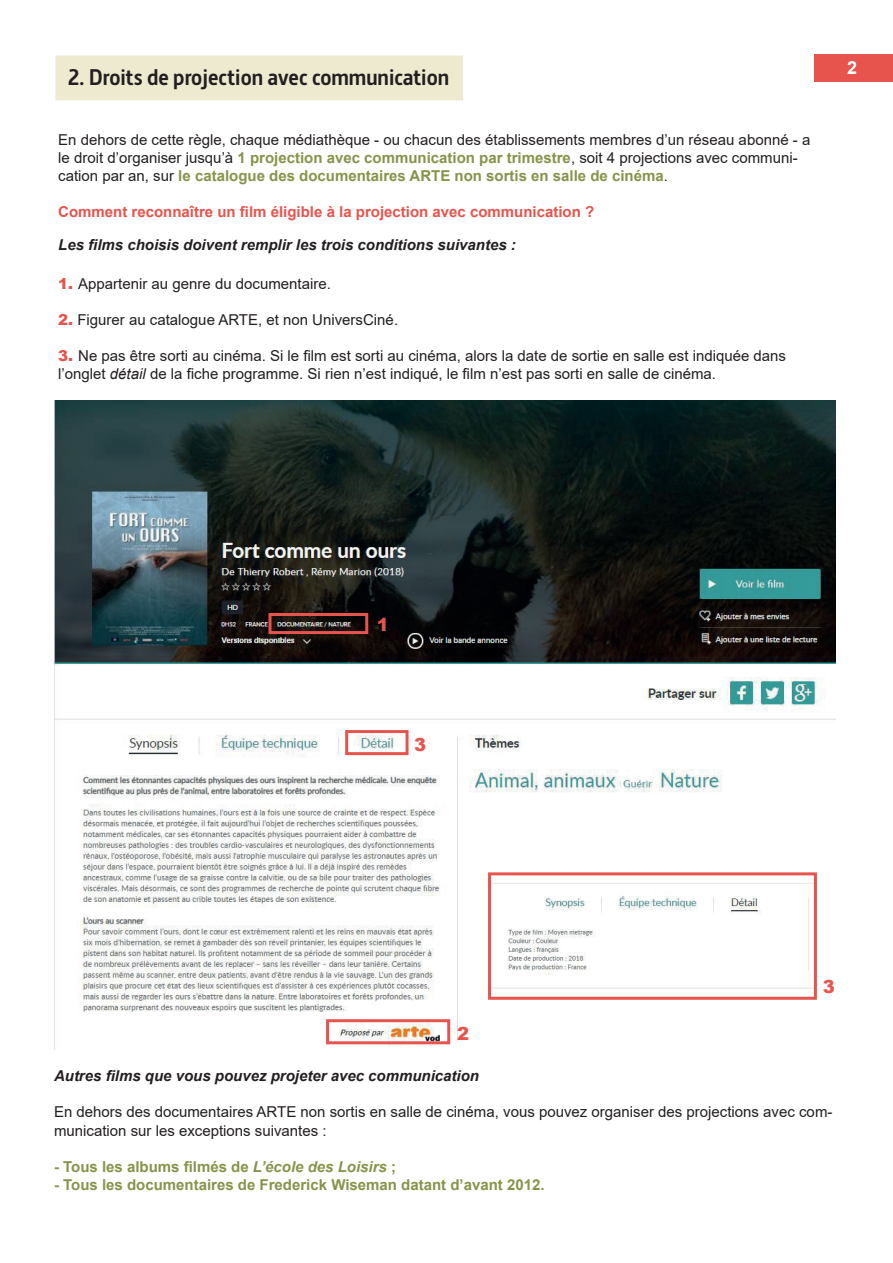
<style>
.page{position:relative;width:893px;height:1263px;background:#fff}
.page>*{position:absolute;margin:0;border:0;box-sizing:border-box;transform-origin:0 0}
.t1{font:700 22.5px "Barna";color:#231f20}
.t2{font:900 18px "Arial";color:#e6544d}
.t3{font:700 18px "Arial";color:#fff}
.t4{font:15px/18px "Arial";color:#231f20}
.t5{font:italic 700 15px "Arial";color:#231f20}
.t6{font:700 15px "Arial";color:#88934a}
.t7{font:700 15px "Arial";color:#e6544d}
.s1{font-weight:700;color:#88934a}
.s2{font-weight:900;color:#e6544d}
.s3{font-style:italic}
</style>
<div class="page">
<div style="left:814px;top:54px;width:79px;height:28px;background:#e6544d"></div>
<div style="left:54px;top:54px;width:411px;height:48px;background:#edead0;border:2px solid #fff"></div>
<img style="left:54px;top:401px;width:782px;height:648px">
<div style="left:268px;top:613px;width:100px;height:21px;border:3px solid #e6544d"></div>
<div style="left:326px;top:1019px;width:124px;height:25px;border:3px solid #e6544d"></div>
<div style="left:345px;top:730px;width:64px;height:25px;border:3px solid #e6544d"></div>
<img style="left:492px;top:876px;width:321px;height:113px">
<div style="left:488px;top:872px;width:329px;height:128px;border:3px solid #e6544d"></div>
<h1 class="t1" style="left:68px;top:63px;width:383px">2. Droits de projection avec communication</h1>
<p class="t4" style="left:58px;top:130px;width:754px">En dehors de cette règle, chaque médiathèque - ou chacun des établissements membres d’un réseau abonné - a le droit d’organiser jusqu’à <span class="s1">1 projection avec communication par trimestre</span>, soit 4 projections avec communi&shy;cation par an, sur <span class="s1">le catalogue des documentaires ARTE non sortis en salle de cinéma</span>.</p>
<p class="t7" style="left:58px;top:201px;width:537px">Comment reconnaître un film éligible à la projection avec communication ?</p>
<p class="t5" style="left:58px;top:235px;width:459px">Les films choisis doivent remplir les trois conditions suivantes :</p>
<p class="t4" style="left:58px;top:274px;width:274px"><span class="s2">1.</span> Appartenir au genre du documentaire.</p>
<p class="t4" style="left:58px;top:310px;width:341px"><span class="s2">2.</span> Figurer au catalogue ARTE, et non UniversCiné.</p>
<p class="t4" style="left:58px;top:346px;width:729px"><span class="s2">3.</span> Ne pas être sorti au cinéma. Si le film est sorti au cinéma, alors la date de sortie en salle est indiquée dans l’onglet <span class="s3">détail</span> de la fiche programme. Si rien n’est indiqué, le film n’est pas sorti en salle de cinéma.</p>
<p class="t3" style="left:847px;top:55px;width:12px">2</p>
<p class="t2" style="left:377px;top:611px;width:14px">1</p>
<p class="t2" style="left:414px;top:731px;width:14px">3</p>
<p class="t2" style="left:457px;top:1020px;width:14px">2</p>
<p class="t2" style="left:823px;top:973px;width:14px">3</p>
<p class="t5" style="left:54px;top:1066px;width:427px">Autres films que vous pouvez projeter avec communication</p>
<p class="t4" style="left:54px;top:1103px;width:780px">En dehors des documentaires ARTE non sortis en salle de cinéma, vous pouvez organiser des projections avec com&shy;munication sur les exceptions suivantes :</p>
<p class="t6" style="left:54px;top:1156px;width:344px">- Tous les albums filmés de <span class="s3">L’école des Loisirs</span> ;</p>
<p class="t6" style="left:54px;top:1174px;width:492px">- Tous les documentaires de Frederick Wiseman datant d’avant 2012.</p>
</div>
